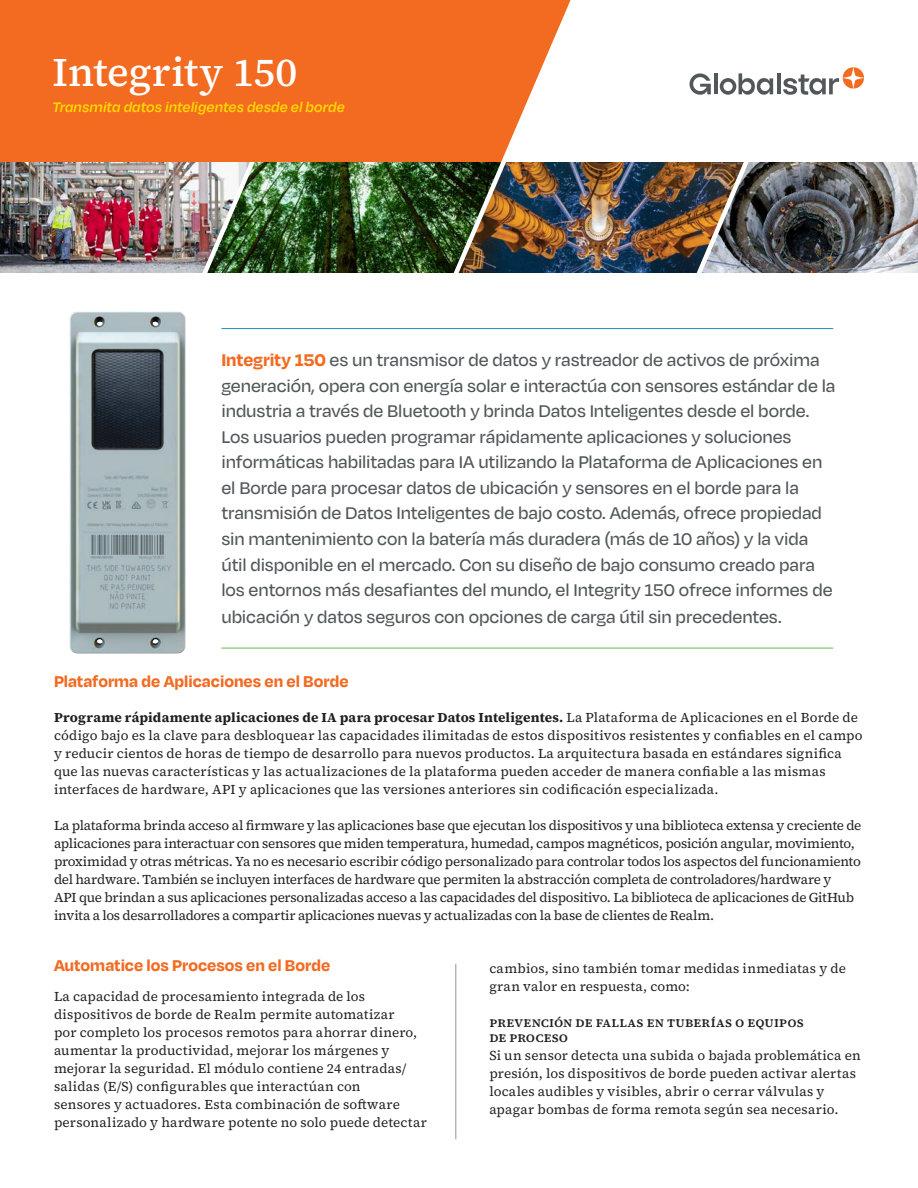
<style>
.page{position:relative;width:918px;height:1188px;background:#fff}
.page>*{position:absolute;margin:0;border:0;box-sizing:border-box;transform-origin:0 0}
.t1{font:500 40.5px "Source Serif 4";color:#fff}
.t2{font:500 19.5px/25.7px "Degular";letter-spacing:-.005em;color:#52585a}
.t3{font:700 18px "Degular";color:#f36a21}
.t4{font:italic 600 15.9px "Degular";letter-spacing:.005em;color:#ffd801}
.t5{font:13.5px/18px "Source Serif 4";color:#231f20}
.t6{font:13.5px/18px "Source Serif 4";letter-spacing:-.02em;color:#231f20}
.t7{font:600 13.5px/15px "Source Serif 4";letter-spacing:.01em;color:#231f20}
.s1{font-weight:700;color:#f36a21}
.s2{font-weight:700}
</style>
<div class="page">
<img style="left:0;top:162px;width:159px;height:111px">
<img style="left:312px;top:162px;width:96px;height:111px">
<img style="left:590px;top:162px;width:64px;height:111px">
<img style="left:756px;top:162px;width:162px;height:111px">
<img style="left:654px;top:162px;width:102px;height:111px">
<img style="left:159px;top:162px;width:153px;height:111px">
<hr style="left:714px;top:73px;width:4px;height:21px;background:#52585a">
<hr style="left:777px;top:73px;width:3px;height:21px;background:#52585a">
<svg style="left:720px;top:73px;width:53px;height:22px"></svg>
<svg style="left:690px;top:73px;width:21px;height:22px"></svg>
<svg style="left:783px;top:67px;width:81px;height:28px"></svg>
<img style="left:69px;top:311px;width:117px;height:343px">
<div style="left:0;top:0;width:408px;height:162px;background:#f36a21"></div>
<hr style="left:456px;top:964px;width:1px;height:175px;background:#939598">
<img style="left:408px;top:0;width:182px;height:330px">
<hr style="left:221px;top:328px;width:612px;height:1px;background:#218db9">
<hr style="left:221px;top:648px;width:612px;height:1px;background:#68bc45">
<p class="t1" style="left:52px;top:45px;width:246px">Integrity 150</p>
<p class="t4" style="left:52px;top:97px;width:294px">Transmita datos inteligentes desde el borde</p>
<p class="t2" style="left:221px;top:347px;width:615px"><span class="s1">Integrity 150</span> es un transmisor de datos y rastreador de activos de próxima generación, opera con energía solar e interactúa con sensores estándar de la industria a través de Bluetooth y brinda Datos Inteligentes desde el borde.</p>
<p class="t2" style="left:221px;top:423px;width:613px">Los usuarios pueden programar rápidamente aplicaciones y soluciones informáticas habilitadas para IA utilizando la Plataforma de Aplicaciones en el Borde para procesar datos de ubicación y sensores en el borde para la transmisión de Datos Inteligentes de bajo costo. Además, ofrece propiedad sin mantenimiento con la batería más duradera (más de 10 años) y la vida útil disponible en el mercado. Con su diseño de bajo consumo creado para los entornos más desafiantes del mundo, el Integrity 150 ofrece informes de ubicación y datos seguros con opciones de carga útil sin precedentes.</p>
<p class="t3" style="left:54px;top:670px;width:296px">Plataforma de Aplicaciones en el Borde</p>
<p class="t5" style="left:54px;top:708px;width:810px"><span class="s2">Programe rápidamente aplicaciones de IA para procesar Datos Inteligentes.</span> La Plataforma de Aplicaciones en el Borde de código bajo es la clave para desbloquear las capacidades ilimitadas de estos dispositivos resistentes y confiables en el campo y reducir cientos de horas de tiempo de desarrollo para nuevos productos. La arquitectura basada en estándares significa que las nuevas características y las actualizaciones de la plataforma pueden acceder de manera confiable a las mismas interfaces de hardware, API y aplicaciones que las versiones anteriores sin codificación especializada.</p>
<p class="t6" style="left:54px;top:816px;width:809px">La plataforma brinda acceso al firmware y las aplicaciones base que ejecutan los dispositivos y una biblioteca extensa y creciente de aplicaciones para interactuar con sensores que miden temperatura, humedad, campos magnéticos, posición angular, movimiento, proximidad y otras métricas. Ya no es necesario escribir código personalizado para controlar todos los aspectos del funcionamiento del hardware. También se incluyen interfaces de hardware que permiten la abstracción completa de controladores/hardware y<br>API que brindan a sus aplicaciones personalizadas acceso a las capacidades del dispositivo. La biblioteca de aplicaciones de GitHub invita a los desarrolladores a compartir aplicaciones nuevas y actualizadas con la base de clientes de Realm.</p>
<p class="t3" style="left:54px;top:954px;width:278px">Automatice los Procesos en el Borde</p>
<p class="t5" style="left:54px;top:988px;width:375px">La capacidad de procesamiento integrada de los dispositivos de borde de Realm permite automatizar<br>por completo los procesos remotos para ahorrar dinero, aumentar la productividad, mejorar los márgenes y mejorar la seguridad. El módulo contiene 24 entradas/ salidas (E/S) configurables que interactúan con<br>sensores y actuadores. Esta combinación de software personalizado y hardware potente no solo puede detectar</p>
<p class="t5" style="left:489px;top:960px;width:358px">cambios, sino también tomar medidas inmediatas y de gran valor en respuesta, como:</p>
<p class="t7" style="left:489px;top:1015px;width:316px">prevención de fallas en tuberías o equipos de proceso</p>
<p class="t5" style="left:489px;top:1047px;width:373px">Si un sensor detecta una subida o bajada problemática en presión, los dispositivos de borde pueden activar alertas locales audibles y visibles, abrir o cerrar válvulas y apagar bombas de forma remota según sea necesario.</p>
</div>
